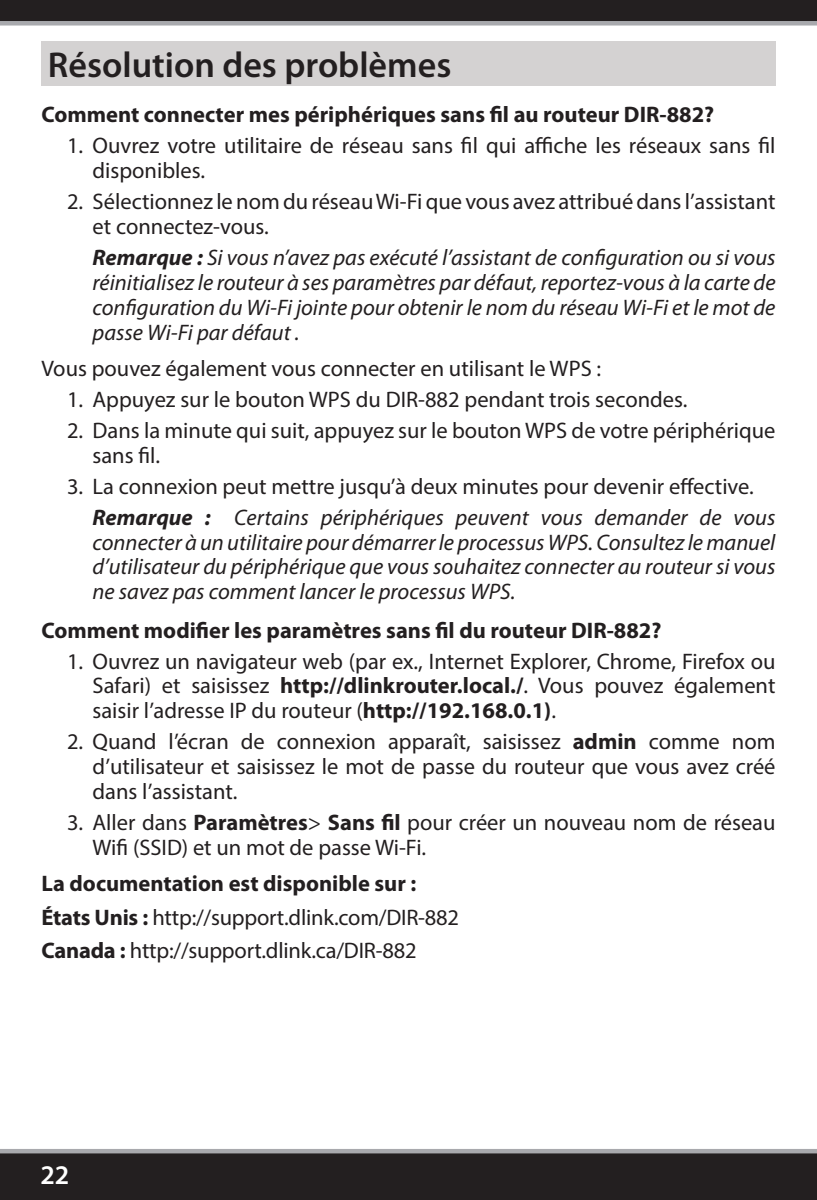
<style>
.page{position:relative;width:817px;height:1200px;background:#fff}
.page>*{position:absolute;margin:0;border:0;box-sizing:border-box;transform-origin:0 0}
.t1{font:600 36px "Myriad Pro";color:#231f20}
.t2{font:600 27px "Myriad Pro";color:#fff}
.t3{font:22.5px/24.8px "Myriad Pro";color:#231f20}
.t4{font:italic 22.5px/24.8px "Myriad Pro";color:#231f20;text-align:justify}
.t5{font:700 22.5px "Myriad Pro";color:#231f20}
.s1{font-weight:700}
.s2{font-weight:700;font-style:italic}
.s3{font-style:italic}
</style>
<div class="page">
<svg style="left:0;top:1149px;width:816px;height:50px;background:#2e2b2c"></svg>
<svg style="left:0;top:0;width:816px;height:26px;background:#3e3a3c"></svg>
<div style="left:41px;top:41px;width:734px;height:45px;background:#d4d2d2"></div>
<h1 class="t1" style="left:48px;top:42px;width:405px">Résolution des problèmes</h1>
<p class="t5" style="left:41px;top:100px;width:674px">Comment connecter mes périphériques sans fil au routeur DIR-882?</p>
<p class="t3" style="left:92px;top:133px;width:684px;text-indent:-26px">1. Ouvrez votre utilitaire de réseau sans fil qui affiche les réseaux sans fil disponibles.</p>
<p class="t3" style="left:92px;top:189px;width:684px;text-indent:-26px">2. Sélectionnez le nom du réseau Wi-Fi que vous avez attribué dans l’assistant et connectez-vous.</p>
<p class="t4" style="left:92px;top:245px;width:684px"><span class="s1">Remarque :</span> Si vous n’avez pas exécuté l’assistant de configuration ou si vous réinitialisez le routeur à ses paramètres par défaut, reportez-vous à la carte de configuration du Wi-Fi jointe pour obtenir le nom du réseau Wi-Fi et le mot de passe Wi-Fi par défaut .</p>
<p class="t3" style="left:41px;top:355px;width:561px">Vous pouvez également vous connecter en utilisant le WPS :</p>
<p class="t3" style="left:67px;top:386px;width:622px">1. Appuyez sur le bouton WPS du DIR-882 pendant trois secondes.</p>
<p class="t3" style="left:92px;top:417px;width:684px;text-indent:-26px">2. Dans la minute qui suit, appuyez sur le bouton WPS de votre périphérique sans fil.</p>
<p class="t3" style="left:92px;top:470px;width:684px;line-height:31.1px;text-indent:-26px">3. La connexion peut mettre jusqu’à deux minutes pour devenir effective.<br><span class="s2">Remarque :</span> <span class="s3">Certains périphériques peuvent vous demander de vous</span></p>
<p class="t4" style="left:92px;top:529px;width:684px">connecter à un utilitaire pour démarrer le processus WPS. Consultez le manuel d’utilisateur du périphérique que vous souhaitez connecter au routeur si vous ne savez pas comment lancer le processus WPS.</p>
<p class="t5" style="left:41px;top:615px;width:621px">Comment modifier les paramètres sans fil du routeur DIR-882?</p>
<p class="t3" style="left:92px;top:648px;width:684px;text-align:justify;text-indent:-26px">1. Ouvrez un navigateur web (par ex., Internet Explorer, Chrome, Firefox ou Safari) et saisissez <span class="s1">http://dlinkrouter.local./</span>. Vous pouvez également saisir l’adresse IP du routeur (<span class="s1">http://192.168.0.1)</span>.</p>
<p class="t3" style="left:92px;top:728px;width:684px;text-align:justify;text-indent:-26px">2. Quand l’écran de connexion apparaît, saisissez <span class="s1">admin</span> comme nom d’utilisateur et saisissez le mot de passe du routeur que vous avez créé dans l’assistant.</p>
<p class="t3" style="left:92px;top:809px;width:684px;text-indent:-26px">3. Aller dans <span class="s1">Paramètres</span>&gt; <span class="s1">Sans fil</span> pour créer un nouveau nom de réseau<br>Wifi (SSID) et un mot de passe Wi-Fi.</p>
<p class="t3" style="left:41px;top:865px;width:419px;line-height:33.8px"><span class="s1">La documentation est disponible sur :<br>États Unis :</span> http://support.dlink.com/DIR-882<br><span class="s1">Canada :</span> http://support.dlink.ca/DIR-882</p>
<p class="t2" style="left:40px;top:1157px;width:30px">22</p>
</div>
